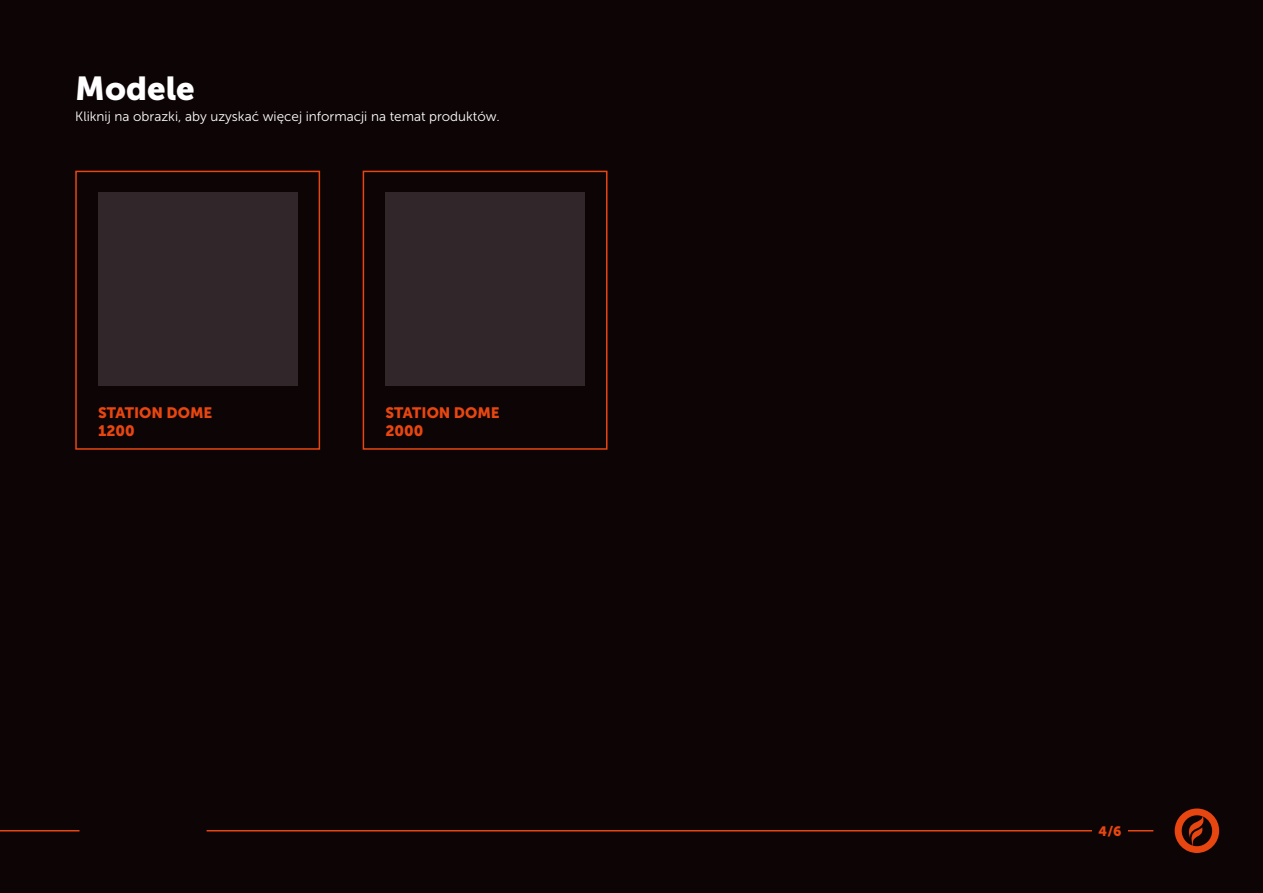
<style>
.page{position:relative;width:1263px;height:893px;background:#0d0405}
.page>*{position:absolute;margin:0;border:0;box-sizing:border-box;transform-origin:0 0}
.t1{font:33px "Museo Sans 900";color:#fff}
.t2{font:15px/18px "Museo Sans 900";color:#e84610}
.t3{font:13.5px "Museo Sans 300";color:#fff}
.t4{font:13.5px "Museo Sans 900";color:#e84610}
</style>
<div class="page">
<svg style="left:1128px;top:830px;width:25px;height:1px"></svg>
<hr style="left:0;top:830px;width:80px;height:1px;background:#e84610">
<svg style="left:1175px;top:808px;width:44px;height:45px"></svg>
<hr style="left:207px;top:830px;width:885px;height:1px;background:#e84610">
<div style="left:75px;top:171px;width:245px;height:279px;border:2px solid #e84610"></div>
<div style="left:363px;top:171px;width:244px;height:279px;border:2px solid #e84610"></div>
<div style="left:98px;top:192px;width:199px;height:193px;background:#31272b"></div>
<div style="left:385px;top:192px;width:200px;height:193px;background:#31272b"></div>
<h1 class="t1" style="left:75px;top:70px;width:121px">Modele</h1>
<p class="t3" style="left:75px;top:109px;width:426px">Kliknij na obrazki, aby uzyskać więcej informacji na temat produktów.</p>
<p class="t2" style="left:98px;top:403px;width:116px">STATION DOME<br>1200</p>
<p class="t2" style="left:385px;top:403px;width:116px">STATION DOME<br>2000</p>
<p class="t4" style="left:1099px;top:823px;width:24px">4/6</p>
</div>
